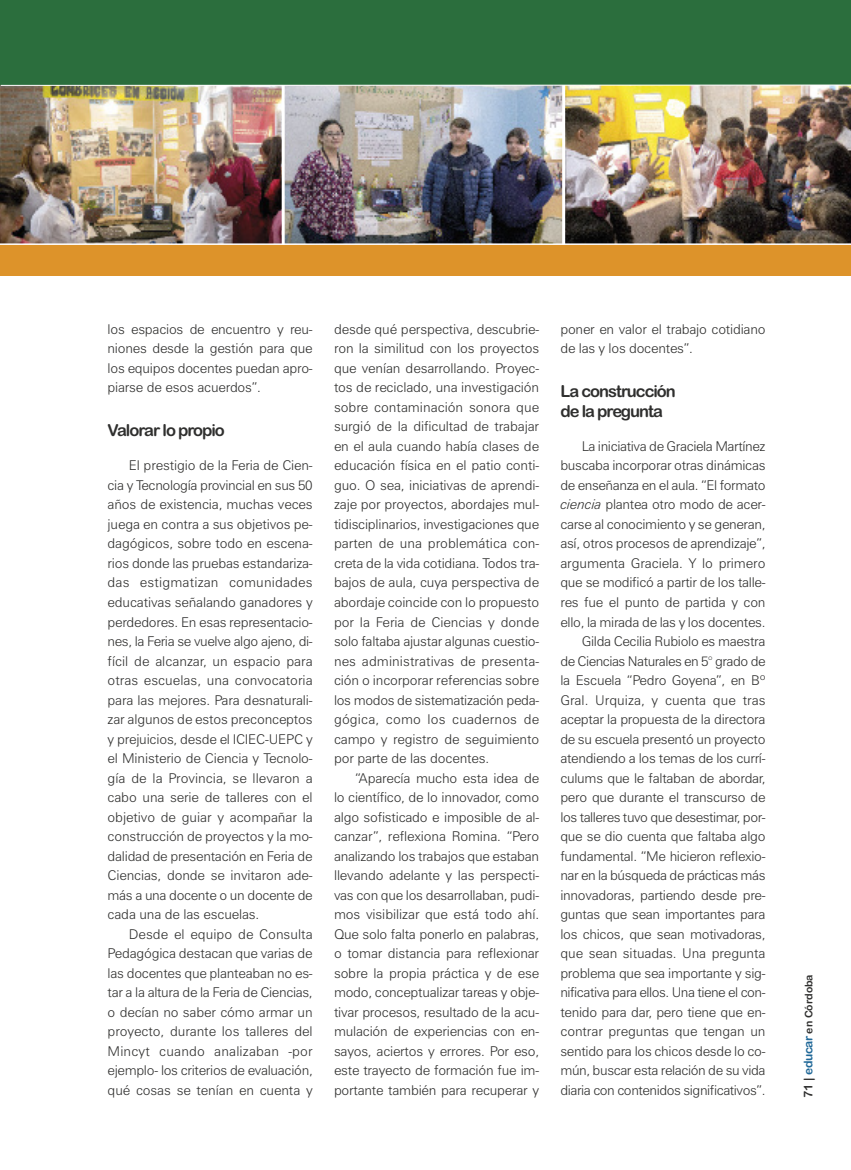
<style>
.page{position:relative;width:851px;height:1170px;background:#fff}
.page>*{position:absolute;margin:0;border:0;box-sizing:border-box;transform-origin:0 0}
.t1{font:16.5px/19.5px "Arial Rounded MT Bold";letter-spacing:-.06em;color:#2f2f2e}
.t2{font:300 13.5px/19.5px "Zurich BT";letter-spacing:-.02em;color:#2f2f2e;text-align:justify}
.t3{font:10.5px "Arial Rounded MT Bold";color:#2f2f2e}
.s1{font-style:italic}
.s2{font-size:12px}
.s3{font-size:12px;color:#206898}
</style>
<div class="page">
<div style="left:0;top:0;width:850px;height:243px;background:#2b6e3d"></div>
<div style="left:0;top:243px;width:850px;height:32px;background:#dd932a"></div>
<img style="left:0;top:85px;width:850px;height:158px">
<hr style="left:281px;top:85px;width:3px;height:160px;background:#fff">
<hr style="left:562px;top:85px;width:3px;height:160px;background:#fff">
<hr style="left:0;top:243px;width:850px;height:2px;background:#fff">
<hr style="left:1px;top:85px;width:849px;height:1px;background:#fff">
<p class="t2" style="left:107px;top:320px;width:206px">los espacios de encuentro y reu&shy;niones desde la gestión para que los equipos docentes puedan apro&shy;piarse de esos acuerdos”.</p>
<p class="t1" style="left:107px;top:421px;width:119px">Valorar lo propio</p>
<p class="t2" style="left:107px;top:457px;width:207px;text-indent:21px">El prestigio de la Feria de Cien&shy;cia y Tecnología provincial en sus 50 años de existencia, muchas veces juega en contra a sus objetivos pe&shy;dagógicos, sobre todo en escena&shy;rios donde las pruebas estandariza&shy;das estigmatizan comunidades educativas señalando ganadores y perdedores. En esas representacio&shy;nes, la Feria se vuelve algo ajeno, di&shy;fícil de alcanzar, un espacio para otras escuelas, una convocatoria para las mejores. Para desnaturali&shy;zar algunos de estos preconceptos y prejuicios, desde el ICIEC-UEPC y el Ministerio de Ciencia y Tecnolo&shy;gía de la Provincia, se llevaron a cabo una serie de talleres con el objetivo de guiar y acompañar la construcción de proyectos y la mo&shy;dalidad de presentación en Feria de Ciencias, donde se invitaron ade&shy;más a una docente o un docente de cada una de las escuelas.</p>
<p class="t2" style="left:108px;top:925px;width:207px;text-indent:21px">Desde el equipo de Consulta Pedagógica destacan que varias de las docentes que planteaban no es&shy;tar a la altura de la Feria de Ciencias, o decían no saber cómo armar un proyecto, durante los talleres del Mincyt cuando analizaban -por ejemplo- los criterios de evaluación, qué cosas se tenían en cuenta y</p>
<p class="t2" style="left:334px;top:320px;width:207px">desde qué perspectiva, descubrie&shy;ron la similitud con los proyectos que venían desarrollando. Proyec&shy;tos de reciclado, una investigación sobre contaminación sonora que surgió de la dificultad de trabajar en el aula cuando había clases de educación física en el patio conti&shy;guo. O sea, iniciativas de aprendi&shy;zaje por proyectos, abordajes mul&shy;tidisciplinarios, investigaciones que parten de una problemática con&shy;creta de la vida cotidiana. Todos tra&shy;bajos de aula, cuya perspectiva de abordaje coincide con lo propuesto por la Feria de Ciencias y donde solo faltaba ajustar algunas cuestio&shy;nes administrativas de presenta&shy;ción o incorporar referencias sobre los modos de sistematización peda&shy;gógica, como los cuadernos de campo y registro de seguimiento por parte de las docentes.</p>
<p class="t2" style="left:334px;top:769px;width:207px;text-indent:21px">“Aparecía mucho esta idea de lo científico, de lo innovador, como algo sofisticado e imposible de al&shy;canzar”, reflexiona Romina. “Pero analizando los trabajos que estaban llevando adelante y las perspecti&shy;vas con que los desarrollaban, pudi&shy;mos visibilizar que está todo ahí.<br>Que solo falta ponerlo en palabras, o tomar distancia para reflexionar sobre la propia práctica y de ese modo, conceptualizar tareas y obje&shy;tivar procesos, resultado de la acu&shy;mulación de experiencias con en&shy;sayos, aciertos y errores. Por eso, este trayecto de formación fue im&shy;portante también para recuperar y</p>
<p class="t2" style="left:560px;top:320px;width:206px">poner en valor el trabajo cotidiano de las y los docentes”.</p>
<p class="t1" style="left:560px;top:382px;width:117px">La construcción de la pregunta</p>
<p class="t2" style="left:560px;top:437px;width:206px;text-align:right">La iniciativa de Graciela Martínez buscaba incorporar otras dinámicas de enseñanza en el aula. “El formato <span class="s1">ciencia</span> plantea otro modo de acer&shy;carse al conocimiento y se generan, así, otros procesos de aprendizaje”, argumenta Graciela. Y lo primero que se modificó a partir de los talle&shy;res fue el punto de partida y con ello, la mirada de las y los docentes.<br>Gilda Cecilia Rubiolo es maestra<br>de Ciencias Naturales en 5° grado de la Escuela “Pedro Goyena”, en Bº Gral. Urquiza, y cuenta que tras aceptar la propuesta de la directora de su escuela presentó un proyecto atendiendo a los temas de los currí&shy;culums que le faltaban de abordar, pero que durante el transcurso de los talleres tuvo que desestimar, por&shy;que se dio cuenta que faltaba algo fundamental. “Me hicieron reflexio&shy;nar en la búsqueda de prácticas más innovadoras, partiendo desde pre&shy;guntas que sean importantes para los chicos, que sean motivadoras, que sean situadas. Una pregunta problema que sea importante y sig&shy;nificativa para ellos. Una tiene el con&shy;tenido para dar, pero tiene que en&shy;contrar preguntas que tengan un sentido para los chicos desde lo co&shy;mún, buscar esta relación de su vida diaria con contenidos significativos”.</p>
<p class="t3" style="left:802px;top:1098px;width:125px;rotate:-90deg"><span class="s2">71 |</span> <span class="s3">educar</span> en Córdoba</p>
</div>
